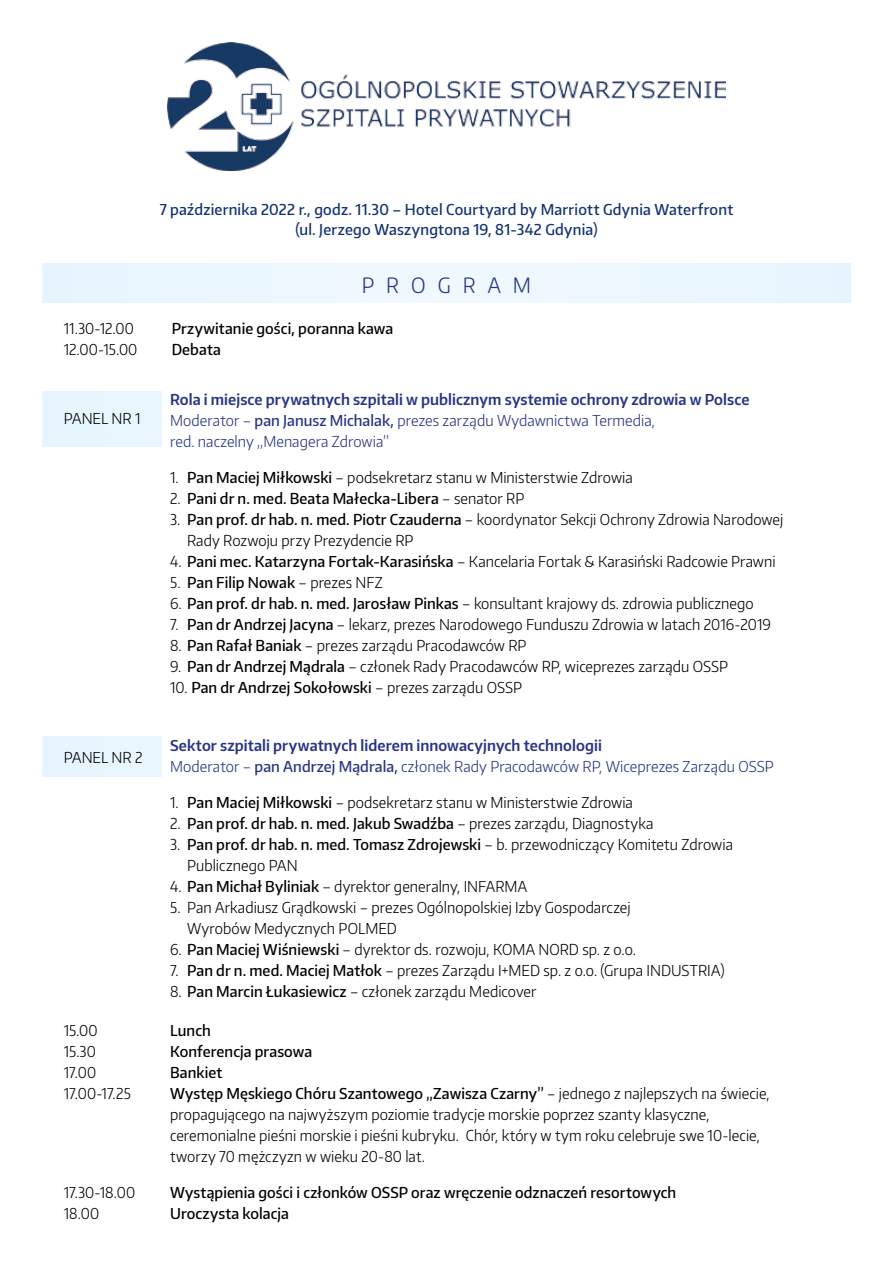
<style>
.page{position:relative;width:893px;height:1263px;background:#fff}
.page>*{position:absolute;margin:0;border:0;box-sizing:border-box;transform-origin:0 0}
.t1{font:300 21px "Encode Sans Narrow";color:#283583}
.t2{font:300 15px/21px "Encode Sans Narrow";letter-spacing:.005em;color:#000}
.t3{font:500 15px "Encode Sans Narrow";letter-spacing:.005em;color:#000}
.t4{font:300 15px/21px "Encode Sans Narrow";letter-spacing:.005em;color:#283583}
.t5{font:500 15px/19.5px "Encode Sans Narrow";letter-spacing:.015em;color:#123274;text-align:center}
.s1{font-weight:600}
.s2{font-weight:500}
.s3{font-weight:300}
</style>
<div class="page">
<img style="left:167px;top:43px;width:558px;height:127px">
<p class="t5" style="left:160px;top:199px;width:575px">7 października 2022 r., godz. 11.30 – Hotel Courtyard by Marriott Gdynia Waterfront (ul. Jerzego Waszyngtona 19, 81-342 Gdynia)</p>
<h1 class="t1" style="left:362px;top:271px;width:171px">P R O G R A M</h1>
<p class="t2" style="left:64px;top:318px;width:72px">11.30-12.00</p>
<p class="t3" style="left:172px;top:319px;width:223px">Przywitanie gości, poranna kawa</p>
<p class="t2" style="left:64px;top:339px;width:75px">12.00-15.00</p>
<p class="t3" style="left:172px;top:340px;width:51px">Debata</p>
<p class="t2" style="left:64px;top:407px;width:78px">PANEL NR 1</p>
<p class="t2" style="left:64px;top:746px;width:80px">PANEL NR 2</p>
<p class="t4" style="left:170px;top:388px;width:581px"><span class="s1">Rola i miejsce prywatnych szpitali w publicznym systemie ochrony zdrowia w Polsce<br></span>Moderator – <span class="s2">pan Janusz Michalak,</span> prezes zarządu Wydawnictwa Termedia,<br>red. naczelny „Menagera Zdrowia”</p>
<p class="t2" style="left:170px;top:466px;width:464px">1. <span class="s2">Pan Maciej Miłkowski</span> – podsekretarz stanu w Ministerstwie Zdrowia</p>
<p class="t3" style="left:170px;top:488px;width:356px"><span class="s3">2.</span> Pani dr n. med. Beata Małecka-Libera <span class="s3">– senator RP</span></p>
<p class="t2" style="left:187px;top:508px;width:598px;text-indent:-17px">3. <span class="s2">Pan prof. dr hab. n. med. Piotr Czauderna</span> – koordynator Sekcji Ochrony Zdrowia Narodowej<br>Rady Rozwoju przy Prezydencie RP</p>
<p class="t2" style="left:170px;top:550px;width:607px">4. <span class="s2">Pani mec. Katarzyna Fortak-Karasińska</span> – Kancelaria Fortak &amp; Karasiński Radcowie Prawni</p>
<p class="t3" style="left:170px;top:572px;width:214px"><span class="s3">5.</span> Pan Filip Nowak <span class="s3">– prezes NFZ</span></p>
<p class="t2" style="left:170px;top:592px;width:585px">6. <span class="s2">Pan prof. dr hab. n. med. Jarosław Pinkas</span> – konsultant krajowy ds. zdrowia publicznego</p>
<p class="t2" style="left:170px;top:613px;width:602px">7. <span class="s2">Pan dr Andrzej Jacyna</span> – lekarz, prezes Narodowego Funduszu Zdrowia w latach 2016-2019</p>
<p class="t2" style="left:170px;top:634px;width:358px">8. <span class="s2">Pan Rafał Baniak</span> – prezes zarządu Pracodawców RP</p>
<p class="t2" style="left:170px;top:655px;width:559px">9. <span class="s2">Pan dr Andrzej Mądrala</span> – członek Rady Pracodawców RP, wiceprezes zarządu OSSP</p>
<p class="t3" style="left:170px;top:677px;width:353px"><span class="s3">10.</span> Pan dr Andrzej Sokołowski <span class="s3">– prezes zarządu OSSP</span></p>
<p class="t4" style="left:170px;top:734px;width:605px"><span class="s1">Sektor szpitali prywatnych liderem innowacyjnych technologii<br></span>Moderator – <span class="s2">pan Andrzej Mądrala,</span> członek Rady Pracodawców RP, Wiceprezes Zarządu OSSP</p>
<p class="t2" style="left:170px;top:791px;width:464px">1. <span class="s2">Pan Maciej Miłkowski</span> – podsekretarz stanu w Ministerstwie Zdrowia</p>
<p class="t3" style="left:170px;top:814px;width:485px"><span class="s3">2.</span> Pan prof. dr hab. n. med. Jakub Swadźba <span class="s3">– prezes zarządu, Diagnostyka</span></p>
<p class="t2" style="left:187px;top:833px;width:547px;text-indent:-17px">3. <span class="s2">Pan prof. dr hab. n. med. Tomasz Zdrojewski</span> – b. przewodniczący Komitetu Zdrowia<br>Publicznego PAN</p>
<p class="t2" style="left:170px;top:875px;width:358px">4. <span class="s2">Pan Michał Byliniak</span> – dyrektor generalny, INFARMA</p>
<p class="t2" style="left:187px;top:896px;width:445px;text-indent:-17px">5. Pan Arkadiusz Grądkowski – prezes Ogólnopolskiej Izby Gospodarczej<br>Wyrobów Medycznych POLMED</p>
<p class="t2" style="left:170px;top:938px;width:467px">6. <span class="s2">Pan Maciej Wiśniewski</span> – dyrektor ds. rozwoju, KOMA NORD sp. z o.o.</p>
<p class="t2" style="left:170px;top:959px;width:556px">7. <span class="s2">Pan dr n. med. Maciej Matłok</span> – prezes Zarządu I+MED sp. z o.o. (Grupa INDUSTRIA)</p>
<p class="t2" style="left:170px;top:980px;width:368px">8. <span class="s2">Pan Marcin Łukasiewicz</span> – członek zarządu Medicover</p>
<p class="t2" style="left:64px;top:1019px;width:35px">15.00</p>
<p class="t3" style="left:170px;top:1020px;width:42px">Lunch</p>
<p class="t2" style="left:64px;top:1040px;width:34px">15.30</p>
<p class="t3" style="left:170px;top:1041px;width:144px">Konferencja prasowa</p>
<p class="t2" style="left:64px;top:1061px;width:34px">17.00</p>
<p class="t3" style="left:170px;top:1062px;width:54px">Bankiet</p>
<p class="t2" style="left:64px;top:1082px;width:69px">17.00-17.25</p>
<p class="t2" style="left:170px;top:1082px;width:601px"><span class="s2">Występ Męskiego Chóru Szantowego „Zawisza Czarny”</span> – jednego z najlepszych na świecie, propagującego na najwyższym poziomie tradycje morskie poprzez szanty klasyczne, ceremonialne pieśni morskie i pieśni kubryku. Chór, który w tym roku celebruje swe 10-lecie, tworzy 70 mężczyzn w wieku 20-80 lat.</p>
<p class="t2" style="left:64px;top:1181px;width:73px">17.30-18.00</p>
<p class="t3" style="left:170px;top:1182px;width:508px">Wystąpienia gości i członków OSSP oraz wręczenie odznaczeń resortowych</p>
<p class="t2" style="left:64px;top:1202px;width:37px">18.00</p>
<p class="t3" style="left:170px;top:1203px;width:120px">Uroczysta kolacja</p>
</div>
